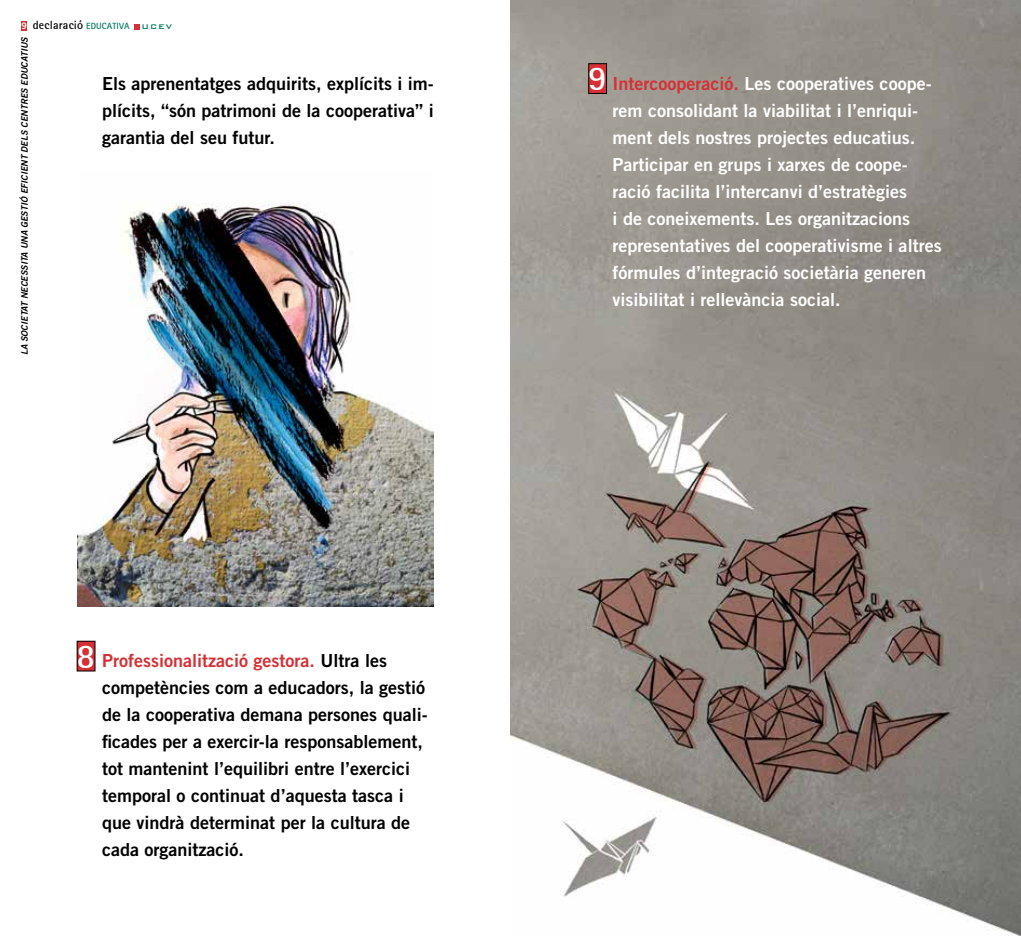
<style>
.page{position:relative;width:1021px;height:936px;background:#fff}
.page>*{position:absolute;margin:0;border:0;box-sizing:border-box;transform-origin:0 0}
.t1{font:700 34.65px "AT Rotis Sans Serif";color:#fff}
.t2{font:18px/27px "Trade Gothic LT Std Bd 2";color:#000;text-align:justify}
.t3{font:18px/27px "Trade Gothic LT Std Bd 2";color:#fff}
.t4{font:700 12px "AT Rotis Sans Serif";letter-spacing:.015em;color:#000}
.t5{font:9px "Trade Gothic LT Std Bd 2 Obl";letter-spacing:-.03em;color:#000}
.t6{font:500 9px "Bank Gothic BT";color:#00785f}
.s1{font-family:"Trade Gothic LT Std Bd 2";font-weight:400;font-size:9px;color:#fff}
.s2{font-size:9px;color:#00785f}
.s3{color:#d53035}
</style>
<div class="page">
<div style="left:21px;top:21px;width:6px;height:10px;background:#d53035"></div>
<svg style="left:134px;top:24px;width:5px;height:5px"></svg>
<img style="left:77px;top:203px;width:357px;height:403px">
<div style="left:77px;top:641px;width:18px;height:30px;background:#d53035"></div>
<img style="left:510px;top:0;width:510px;height:935px">
<div style="left:588px;top:64px;width:18px;height:29px;background:#d53035"></div>
<div style="left:588px;top:64px;width:18px;height:30px;border:1px solid #000"></div>
<p class="t4" style="left:21px;top:18px;width:110px"><span class="s1">9</span> declaració <span class="s2">EDUCATIVA</span></p>
<p class="t6" style="left:142px;top:21px;width:32px">UCEV</p>
<p class="t5" style="left:19px;top:355px;width:320px;rotate:-90deg">LA SOCIETAT NECESSITA UNA GESTIÓ EFICIENT DELS CENTRES EDUCATIUS</p>
<p class="t2" style="left:102px;top:69px;width:333px">Els aprenentatges adquirits, explícits i im&shy;plícits, “són patrimoni de la cooperativa” i garantia del seu futur.</p>
<h1 class="t1" style="left:77px;top:634px;width:20px">8</h1>
<p class="t2" style="left:102px;top:647px;width:327px;text-align:left"><span class="s3">Professionalització gestora.</span> Ultra les competències com a educadors, la gestió de la cooperativa demana persones quali&shy;ficades per a exercir-la responsablement, tot mantenint l’equilibri entre l’exercici temporal o continuat d’aquesta tasca i que vindrà determinat per la cultura de cada organització.</p>
<h1 class="t1" style="left:588px;top:56px;width:20px">9</h1>
<p class="t3" style="left:612px;top:69px;width:330px"><span class="s3">Intercooperació.</span> Les cooperatives coope&shy;rem consolidant la viabilitat i l’enriqui&shy;ment dels nostres projectes educatius.<br>Participar en grups i xarxes de coope&shy;ració facilita l’intercanvi d’estratègies<br>i de coneixements. Les organitzacions representatives del cooperativisme i altres fórmules d’integració societària generen visibilitat i rellevància social.</p>
</div>
